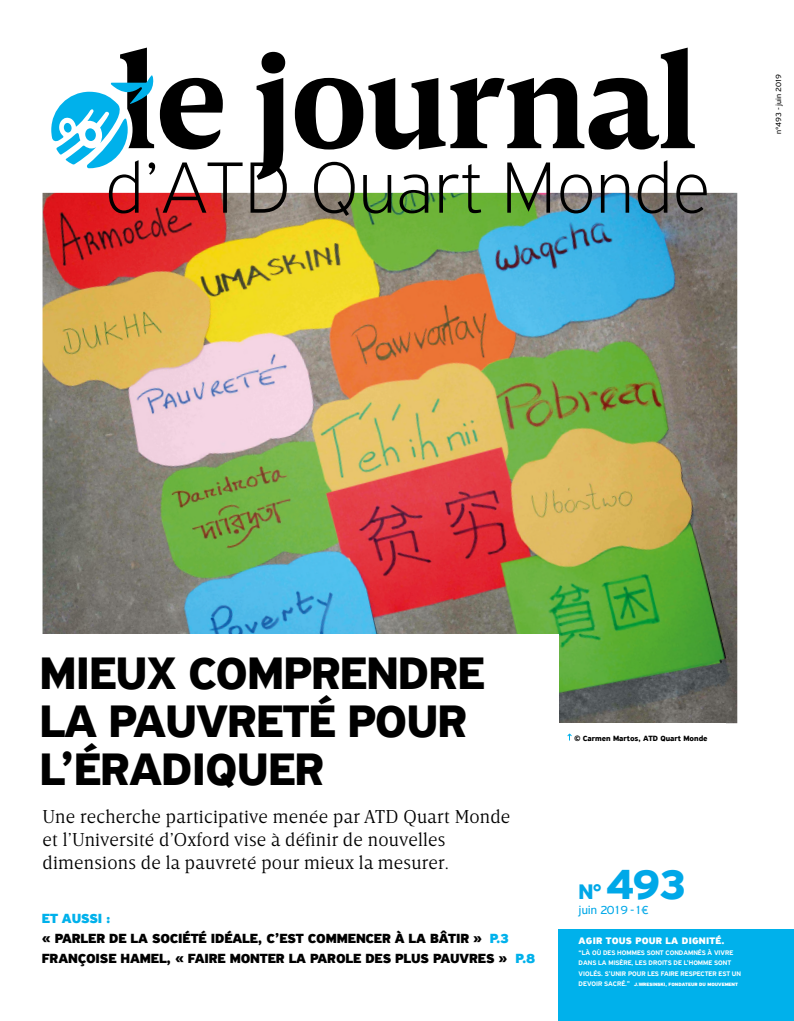
<style>
.page{position:relative;width:794px;height:1021px;background:#fff}
.page>*{position:absolute;margin:0;border:0;box-sizing:border-box;transform-origin:0 0}
.t1{font:700 48px/48px "PF Highway Sans Pro";letter-spacing:-.02em;color:#000}
.t2{font:700 44.4px "PF Highway Sans Pro";color:#00a8e8}
.t3{font:300 19px/23px "Breve Text";letter-spacing:.01em;color:#000}
.t4{font:900 14px/20px "PF Highway Sans Pro";letter-spacing:-.01em;color:#000}
.t5{font:12.5px "PF Highway Sans Pro";letter-spacing:-.04em;color:#00a8e8}
.t6{font:900 10px "PF Highway Sans Pro";letter-spacing:.02em;color:#fff}
.t7{font:700 8px "PF Highway Sans Pro";color:#000}
.t8{font:8px "PF Highway Sans Pro";color:#000}
.t9{font:500 7px/10.6px "PF Highway Sans Pro";color:#fff}
.t10{font:900 5px "PF Highway Sans Pro";color:#fff}
.s1{color:#00b1eb}
.s2{font-size:22.2px}
.s3{font-weight:500;font-size:7px}
</style>
<div class="page">
<img style="left:43px;top:193px;width:694px;height:530px">
<div style="left:39px;top:634px;width:519px;height:107px;background:#fff"></div>
<svg style="left:295px;top:48px;width:400px;height:101px"></svg>
<svg style="left:250px;top:52px;width:37px;height:161px"></svg>
<svg style="left:314px;top:162px;width:41px;height:54px"></svg>
<svg style="left:363px;top:175px;width:28px;height:38px"></svg>
<svg style="left:399px;top:174px;width:29px;height:39px"></svg>
<svg style="left:439px;top:164px;width:42px;height:49px"></svg>
<svg style="left:507px;top:162px;width:43px;height:51px"></svg>
<svg style="left:560px;top:174px;width:32px;height:39px"></svg>
<svg style="left:601px;top:174px;width:28px;height:39px"></svg>
<svg style="left:638px;top:160px;width:29px;height:53px"></svg>
<svg style="left:676px;top:174px;width:30px;height:39px"></svg>
<svg style="left:51px;top:48px;width:191px;height:165px"></svg>
<div style="left:64px;top:123px;width:8px;height:10px;background:#00b1eb;border-radius:50%"></div>
<svg style="left:567px;top:733px;width:5px;height:7px"></svg>
<div style="left:558px;top:929px;width:236px;height:91px;background:#00b1eb"></div>
<p class="t8" style="left:774px;top:134px;width:62px;rotate:-90deg">n°493 - juin 2019</p>
<h1 class="t1" style="left:39px;top:651px;width:447px">MIEUX COMPRENDRE<br>LA PAUVRETÉ POUR<br>L’ÉRADIQUER</h1>
<p class="t3" style="left:43px;top:805px;width:469px">Une recherche participative menée par ATD Quart Monde et l’Université d’Oxford vise à définir de nouvelles dimensions de la pauvreté pour mieux la mesurer.</p>
<p class="t4" style="left:42px;top:909px;width:495px"><span class="s1">ET AUSSI :<br></span>« PARLER DE LA SOCIÉTÉ IDÉALE, C’EST COMMENCER À LA BÂTIR » <span class="s1">P.3<br></span>FRANÇOISE HAMEL, « FAIRE MONTER LA PAROLE DES PLUS PAUVRES » <span class="s1">P.8</span></p>
<p class="t7" style="left:574px;top:733px;width:135px">© Carmen Martos, ATD Quart Monde</p>
<h2 class="t2" style="left:578px;top:858px;width:110px"><span class="s2">N°</span> 493</h2>
<p class="t5" style="left:578px;top:902px;width:72px">juin 2019 -1€</p>
<p class="t6" style="left:578px;top:934px;width:147px">AGIR TOUS POUR LA DIGNITÉ.</p>
<p class="t9" style="left:578px;top:947px;width:164px">“LÀ OÙ DES HOMMES SONT CONDAMNÉS À VIVRE<br>DANS LA MISÈRE, LES DROITS DE L’HOMME SONT<br>VIOLÉS. S’UNIR POUR LES FAIRE RESPECTER EST UN</p>
<p class="t10" style="left:578px;top:981px;width:161px"><span class="s3">DEVOIR SACRÉ.”</span> J.WRESINSKI, FONDATEUR DU MOUVEMENT</p>
</div>
